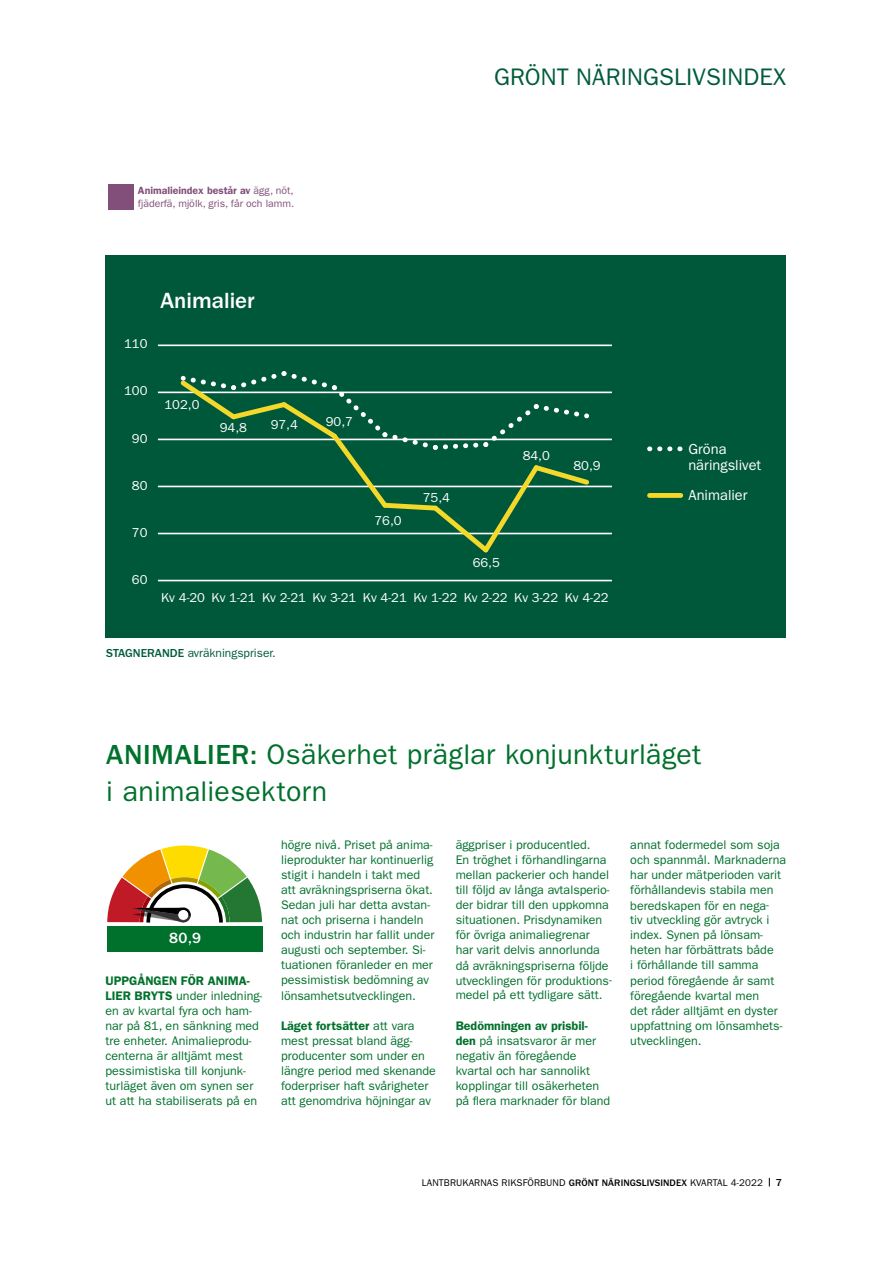
<style>
.page{position:relative;width:893px;height:1263px;background:#fff}
.page>*{position:absolute;margin:0;border:0;box-sizing:border-box;transform-origin:0 0}
.t1{font:28.5px/37.5px "ITC Franklin Gothic Std";letter-spacing:.01em;color:#00712c}
.t2{font:24px "ITC Franklin Gothic Std";letter-spacing:.005em;color:#005c3a}
.t3{font:500 22.8px "ITC Franklin Gothic Std";color:#fff}
.t4{font:500 15.3px "ITC Franklin Gothic Std";color:#fff}
.t5{font:14.55px/16.2px "ITC Franklin Gothic Std";color:#fff}
.t6{font:13.05px "ITC Franklin Gothic Std";color:#fff}
.t7{font:12.45px/15px "ITC Franklin Gothic Std";color:#00712c}
.t8{font:12px "ITC Franklin Gothic Std";color:#005c3a}
.t9{font:10.5px/13.5px "ITC Franklin Gothic Std";color:#824f7a}
.t10{font:9.75px "ITC Franklin Gothic Std";letter-spacing:.01em;color:#000}
.s1{font-weight:600}
.s2{font-weight:500}
.s3{font-weight:500;font-size:10.5px}
</style>
<div class="page">
<div style="left:108px;top:184px;width:26px;height:26px;background:#824f7a"></div>
<div style="left:106px;top:255px;width:680px;height:383px;background:#00583b"></div>
<hr style="left:158px;top:580px;width:454px;height:1px;background:#fff">
<hr style="left:158px;top:533px;width:454px;height:1px;background:#fff">
<hr style="left:158px;top:486px;width:454px;height:1px;background:#fff">
<hr style="left:158px;top:439px;width:454px;height:1px;background:#fff">
<hr style="left:158px;top:392px;width:454px;height:1px;background:#fff">
<hr style="left:158px;top:344px;width:454px;height:2px;background:#fff">
<svg style="left:176px;top:371px;width:417px;height:182px"></svg>
<svg style="left:650px;top:446px;width:31px;height:5px"></svg>
<div style="left:650px;top:493px;width:31px;height:5px;background:#f4d92b"></div>
<svg style="left:107px;top:845px;width:155px;height:78px"></svg>
<div style="left:107px;top:926px;width:155px;height:26px;background:#00712c"></div>
<h2 class="t2" style="left:494px;top:63px;width:293px">GRÖNT NÄRINGSLIVSINDEX</h2>
<p class="t9" style="left:138px;top:183px;width:158px"><span class="s1">Animalieindex består av</span> ägg, nöt, fjäderfä, mjölk, gris, får och lamm.</p>
<p class="t6" style="left:124px;top:336px;width:25px">110</p>
<h3 class="t3" style="left:160px;top:288px;width:96px">Animalier</h3>
<p class="t6" style="left:124px;top:384px;width:25px">100</p>
<p class="t6" style="left:132px;top:431px;width:17px">90</p>
<p class="t6" style="left:164px;top:397px;width:37px">102,0</p>
<p class="t6" style="left:220px;top:420px;width:29px">94,8</p>
<p class="t6" style="left:132px;top:478px;width:17px">80</p>
<p class="t6" style="left:132px;top:525px;width:17px">70</p>
<p class="t6" style="left:132px;top:572px;width:17px">60</p>
<p class="t6" style="left:271px;top:417px;width:29px">97,4</p>
<p class="t6" style="left:326px;top:414px;width:29px">90,7</p>
<p class="t6" style="left:374px;top:513px;width:29px">76,0</p>
<p class="t6" style="left:423px;top:490px;width:29px">75,4</p>
<p class="t6" style="left:473px;top:555px;width:29px">66,5</p>
<p class="t6" style="left:523px;top:448px;width:29px">84,0</p>
<p class="t6" style="left:573px;top:458px;width:29px">80,9</p>
<p class="t5" style="left:688px;top:441px;width:74px">Gröna näringslivet</p>
<p class="t5" style="left:688px;top:487px;width:61px">Animalier</p>
<p class="t6" style="left:161px;top:590px;width:449px">Kv 4-20 Kv 1-21 Kv 2-21 Kv 3-21 Kv 4-21 Kv 1-22 Kv 2-22 Kv 3-22 Kv 4-22</p>
<p class="t8" style="left:106px;top:646px;width:171px"><span class="s2">STAGNERANDE</span> avräkningspriser.</p>
<h1 class="t1" style="left:106px;top:736px;width:597px"><span class="s2">ANIMALIER:</span> Osäkerhet präglar konjunkturläget i animaliesektorn</h1>
<p class="t4" style="left:169px;top:930px;width:34px">80,9</p>
<p class="t7" style="left:106px;top:973px;width:158px"><span class="s1">UPPGÅNGEN FÖR ANIMA-<br>LIER BRYTS</span> under inledning&shy;en av kvartal fyra och ham&shy;nar på 81, en sänkning med tre enheter. Animalieprodu&shy;centerna är alltjämt mest pessimistiska till konjunk&shy;turläget även om synen ser ut att ha stabiliserats på en</p>
<p class="t7" style="left:281px;top:838px;width:155px">högre nivå. Priset på anima&shy;lieprodukter har kontinuerlig stigit i handeln i takt med att avräkningspriserna ökat.<br>Sedan juli har detta avstan&shy;nat och priserna i handeln och industrin har fallit under augusti och september. Si&shy;tuationen föranleder en mer pessimistisk bedömning av lönsamhetsutvecklingen.</p>
<p class="t7" style="left:281px;top:1018px;width:156px"><span class="s1">Läget fortsätter</span> att vara mest pressat bland ägg&shy;producenter som under en längre period med skenande foderpriser haft svårigheter att genomdriva höjningar av</p>
<p class="t7" style="left:456px;top:838px;width:158px">äggpriser i producentled.<br>En tröghet i förhandlingarna mellan packerier och handel till följd av långa avtalsperio&shy;der bidrar till den uppkomna situationen. Prisdynamiken för övriga animaliegrenar<br>har varit delvis annorlunda då avräkningspriserna följde utvecklingen för produktions&shy;medel på ett tydligare sätt.</p>
<p class="t7" style="left:456px;top:1018px;width:156px"><span class="s1">Bedömningen av prisbil&shy;den</span> på insatsvaror är mer negativ än föregående kvartal och har sannolikt kopplingar till osäkerheten på flera marknader för bland</p>
<p class="t7" style="left:630px;top:838px;width:157px">annat fodermedel som soja och spannmål. Marknaderna har under mätperioden varit förhållandevis stabila men beredskapen för en nega-<br>tiv utveckling gör avtryck i index. Synen på lönsam&shy;heten har förbättrats både<br>i förhållande till samma period föregående år samt föregående kvartal men<br>det råder alltjämt en dyster uppfattning om lönsamhets&shy;utvecklingen.</p>
<p class="t10" style="left:422px;top:1177px;width:362px">LANTBRUKARNAS RIKSFÖRBUND <span class="s2">GRÖNT NÄRINGSLIVSINDEX</span> KVARTAL 4-2022 <span class="s3">7</span></p>
</div>
